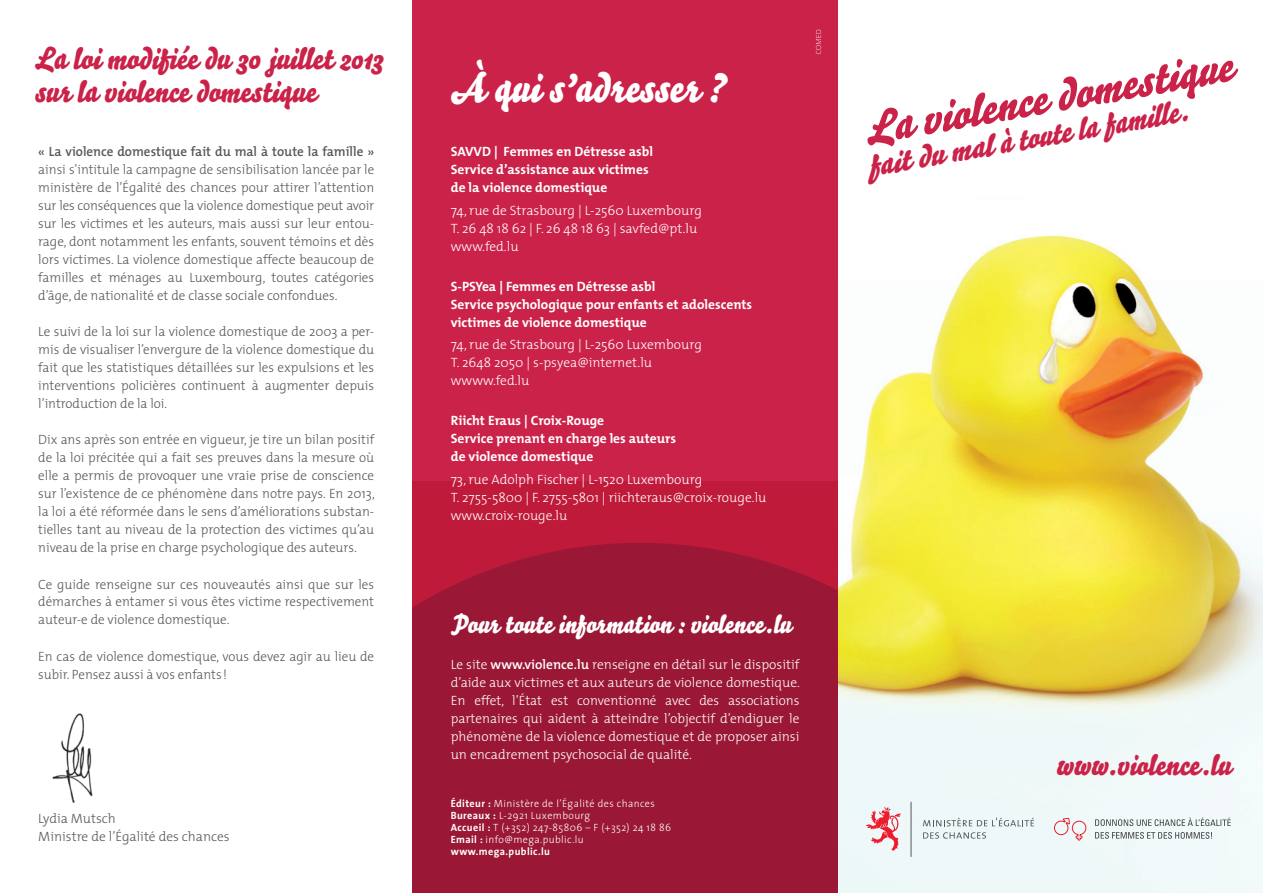
<style>
.page{position:relative;width:1263px;height:893px;background:#fff}
.page>*{position:absolute;margin:0;border:0;box-sizing:border-box;transform-origin:0 0}
.t1{font:italic 43.2px "Bello Script";color:#cb2249}
.t2{font:40.5px "Bello Script";color:#fff}
.t3{font:30px/33px "Bello Script";letter-spacing:-.005em;color:#cb2249}
.t4{font:italic 30px "Bello Script";color:#cb2249}
.t5{font:28.8px "Bello Script";color:#cb2249}
.t6{font:25.5px "Bello Script";color:#fff}
.t7{font:300 13.5px/18px "The Mix";color:#57585a;text-align:justify}
.t8{font:300 13.5px/18px "The Mix";color:#fff}
.t9{font:700 13.5px/18px "The Mix";color:#fff}
.t10{font:600 13.5px "The Mix";color:#57585a}
.t11{font:300 10.5px/12px "The Sans";letter-spacing:.04em;color:#fff}
.s1{font-weight:600}
.s2{font-weight:700}
</style>
<div class="page">
<div style="left:412px;top:0;width:426px;height:893px;background:#cb2249"></div>
<svg style="left:412px;top:481px;width:426px;height:190px;fill:#9a1836"></svg>
<div style="left:412px;top:671px;width:426px;height:222px;background:#9a1836"></div>
<img style="left:838px;top:235px;width:425px;height:658px">
<hr style="left:911px;top:802px;width:1px;height:55px;background:#57585a">
<svg style="left:866px;top:807px;width:35px;height:44px;background:#edb2b9"></svg>
<svg style="left:923px;top:818px;width:111px;height:8px"></svg>
<svg style="left:923px;top:832px;width:63px;height:7px"></svg>
<svg style="left:1054px;top:818px;width:32px;height:22px"></svg>
<svg style="left:1095px;top:817px;width:136px;height:9px"></svg>
<svg style="left:1095px;top:832px;width:117px;height:7px"></svg>
<svg style="left:816px;top:30px;width:5px;height:24px"></svg>
<img style="left:52px;top:713px;width:41px;height:90px">
<h3 class="t3" style="left:35px;top:43px;width:350px">La loi modifiée du 30 juillet 2013 sur la violence domestique</h3>
<p class="t10" style="left:38px;top:141px;width:337px">« La violence domestique fait du mal à toute la famille »</p>
<p class="t7" style="left:38px;top:160px;width:337px">ainsi s’intitule la campagne de sensibilisation lancée par le ministère de l’Égalité des chances pour attirer l’attention sur les conséquences que la violence domestique peut avoir sur les victimes et les auteurs, mais aussi sur leur entou&shy;rage, dont notamment les enfants, souvent témoins et dès lors victimes. La violence domestique affecte beaucoup de familles et ménages au Luxembourg, toutes catégories d’âge, de nationalité et de classe sociale confondues.</p>
<p class="t7" style="left:38px;top:322px;width:337px">Le suivi de la loi sur la violence domestique de 2003 a per&shy;mis de visualiser l’envergure de la violence domestique du fait que les statistiques détaillées sur les expulsions et les interventions policières continuent à augmenter depuis l’introduction de la loi.</p>
<p class="t7" style="left:38px;top:430px;width:338px">Dix ans après son entrée en vigueur, je tire un bilan positif de la loi précitée qui a fait ses preuves dans la mesure où elle a permis de provoquer une vraie prise de conscience sur l’existence de ce phénomène dans notre pays. En 2013, la loi a été réformée dans le sens d’améliorations substan&shy;tielles tant au niveau de la protection des victimes qu’au niveau de la prise en charge psychologique des auteurs.</p>
<p class="t7" style="left:38px;top:574px;width:337px">Ce guide renseigne sur ces nouveautés ainsi que sur les démarches à entamer si vous êtes victime respectivement auteur-e de violence domestique.</p>
<p class="t7" style="left:38px;top:646px;width:337px">En cas de violence domestique, vous devez agir au lieu de subir. Pensez aussi à vos enfants !</p>
<p class="t7" style="left:38px;top:808px;width:193px">Lydia Mutsch<br>Ministre de l’Égalité des chances</p>
<h2 class="t2" style="left:451px;top:59px;width:276px">À qui s’adresser?</h2>
<p class="t9" style="left:451px;top:143px;width:204px">SAVVD | Femmes en Détresse asbl<br>Service d’assistance aux victimes de la violence domestique</p>
<p class="t8" style="left:451px;top:201px;width:253px">74, rue de Strasbourg | L-2560 Luxembourg<br>T. 26 48 18 62 | F. 26 48 18 63 | savfed@pt.lu www.fed.lu</p>
<p class="t9" style="left:451px;top:277px;width:303px">S-PSYea | Femmes en Détresse asbl<br>Service psychologique pour enfants et adolescents victimes de violence domestique</p>
<p class="t8" style="left:451px;top:335px;width:253px">74, rue de Strasbourg | L-2560 Luxembourg<br>T. 2648 2050 | s-psyea@internet.lu wwww.fed.lu</p>
<p class="t9" style="left:451px;top:412px;width:227px">Riicht Eraus | Croix-Rouge<br>Service prenant en charge les auteurs de violence domestique</p>
<p class="t8" style="left:451px;top:470px;width:317px">73, rue Adolph Fischer | L-1520 Luxembourg<br>T. 2755-5800 | F. 2755-5801 | riichteraus@croix-rouge.lu www.croix-rouge.lu</p>
<h3 class="t6" style="left:451px;top:605px;width:342px">Pour toute information : violence.lu</h3>
<p class="t8" style="left:451px;top:655px;width:351px;text-align:justify">Le site <span class="s1">www.violence.lu</span> renseigne en détail sur le dispositif d’aide aux victimes et aux auteurs de violence domestique.<br>En effet, l’État est conventionné avec des associations partenaires qui aident à atteindre l’objectif d’endiguer le phénomène de la violence domestique et de proposer ainsi un encadrement psychosocial de qualité.</p>
<p class="t11" style="left:451px;top:797px;width:222px"><span class="s2">Éditeur :</span> Ministère de l’Égalité des chances <span class="s2">Bureaux :</span> L-2921 Luxembourg<br><span class="s2">Accueil :</span> T (+352) 247-85806 – F (+352) 24 18 86<br><span class="s2">Email :</span> info@mega.public.lu <span class="s2">www.mega.public.lu</span></p>
<h1 class="t1" style="left:859px;top:99px;width:373px;rotate:-10deg">La violence domestique</h1>
<h3 class="t4" style="left:864px;top:145px;width:326px;rotate:-10deg">fait du mal à toute la famille.</h3>
<h3 class="t5" style="left:1056px;top:743px;width:176px">www.violence.lu</h3>
</div>
